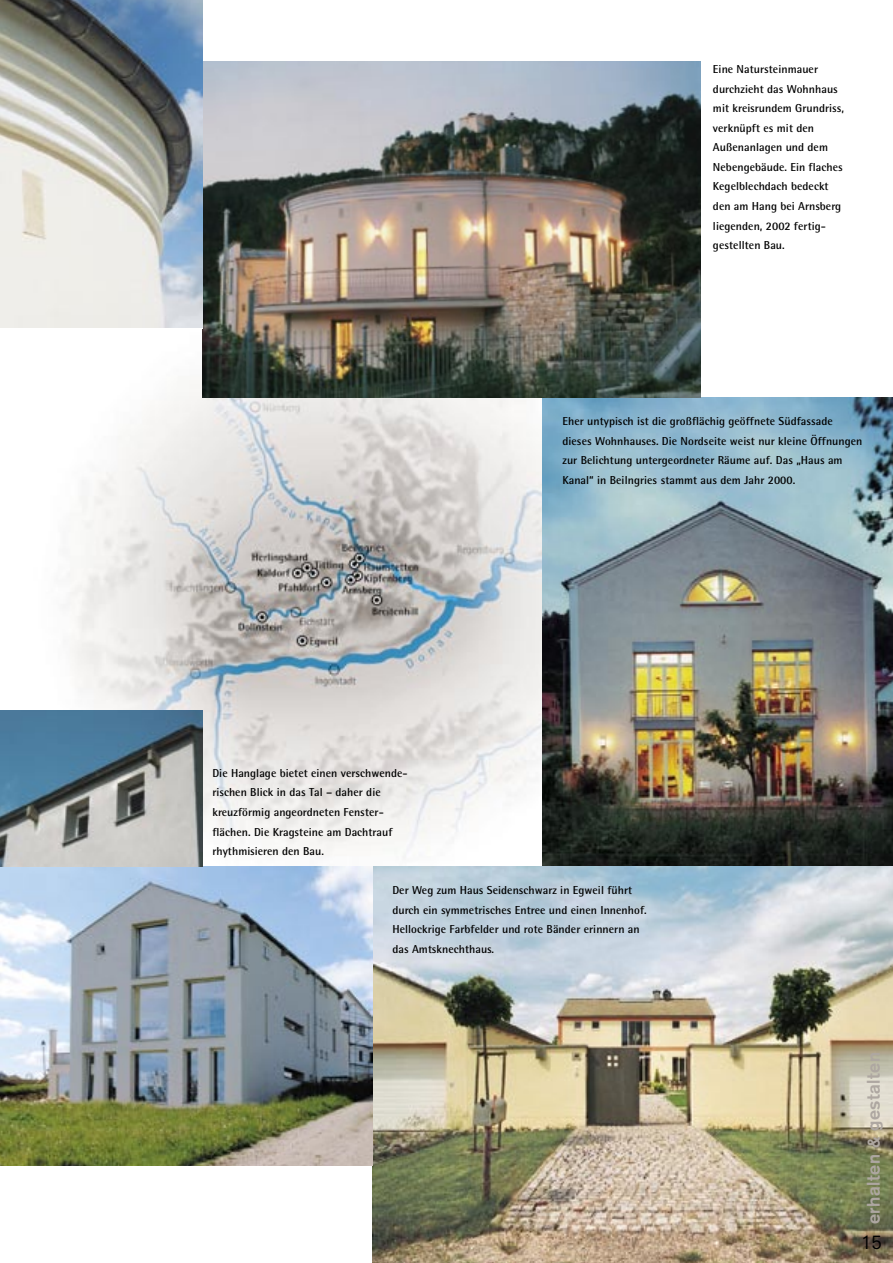
<style>
.page{position:relative;width:893px;height:1263px;background:#fff}
.page>*{position:absolute;margin:0;border:0;box-sizing:border-box;transform-origin:0 0}
.t1{font:700 18px "Akzidenz Grotesk";letter-spacing:.025em;color:#aea7a1}
.t2{font:18px "Neuzeit S";color:#000}
.t3{font:700 11.55px/19.5px "Rotis Semi Sans";letter-spacing:.005em;color:#000}
</style>
<div class="page">
<img style="left:0;top:329px;width:543px;height:537px">
<img style="left:543px;top:398px;width:350px;height:468px">
<img style="left:373px;top:866px;width:520px;height:397px">
<img style="left:203px;top:61px;width:497px;height:336px">
<img style="left:0;top:867px;width:373px;height:298px">
<img style="left:0;top:0;width:203px;height:328px">
<img style="left:0;top:711px;width:203px;height:155px">
<p class="t3" style="left:713px;top:59px;width:132px">Eine Natursteinmauer durchzieht das Wohnhaus mit kreisrundem Grundriss, verknüpft es mit den<br>Außenanlagen und dem<br>Nebengebäude. Ein flaches<br>Kegelblechdach bedeckt den am Hang bei Arnsberg liegenden, 2002 fertig&shy;gestellten Bau.</p>
<p class="t3" style="left:212px;top:763px;width:197px">Die Hanglage bietet einen verschwende&shy;rischen Blick in das Tal – daher die kreuzförmig angeordneten Fenster&shy;flächen. Die Kragsteine am Dachtrauf rhythmisieren den Bau.</p>
<p class="t3" style="left:562px;top:411px;width:302px">Eher untypisch ist die großflächig geöffnete Südfassade dieses Wohnhauses. Die Nordseite weist nur kleine Öffnungen zur Belichtung untergeordneter Räume auf. Das „Haus am Kanal“ in Beilngries stammt aus dem Jahr 2000.</p>
<p class="t3" style="left:392px;top:880px;width:256px">Der Weg zum Haus Seidenschwarz in Egweil führt durch ein symmetrisches Entree und einen Innenhof.<br>Hellockrige Farbfelder und rote Bänder erinnern an das Amtsknechthaus.</p>
<p class="t1" style="left:863px;top:1224px;width:173px;rotate:-90deg">erhalten &amp; gestalten</p>
<p class="t2" style="left:861px;top:1231px;width:22px">15</p>
</div>
